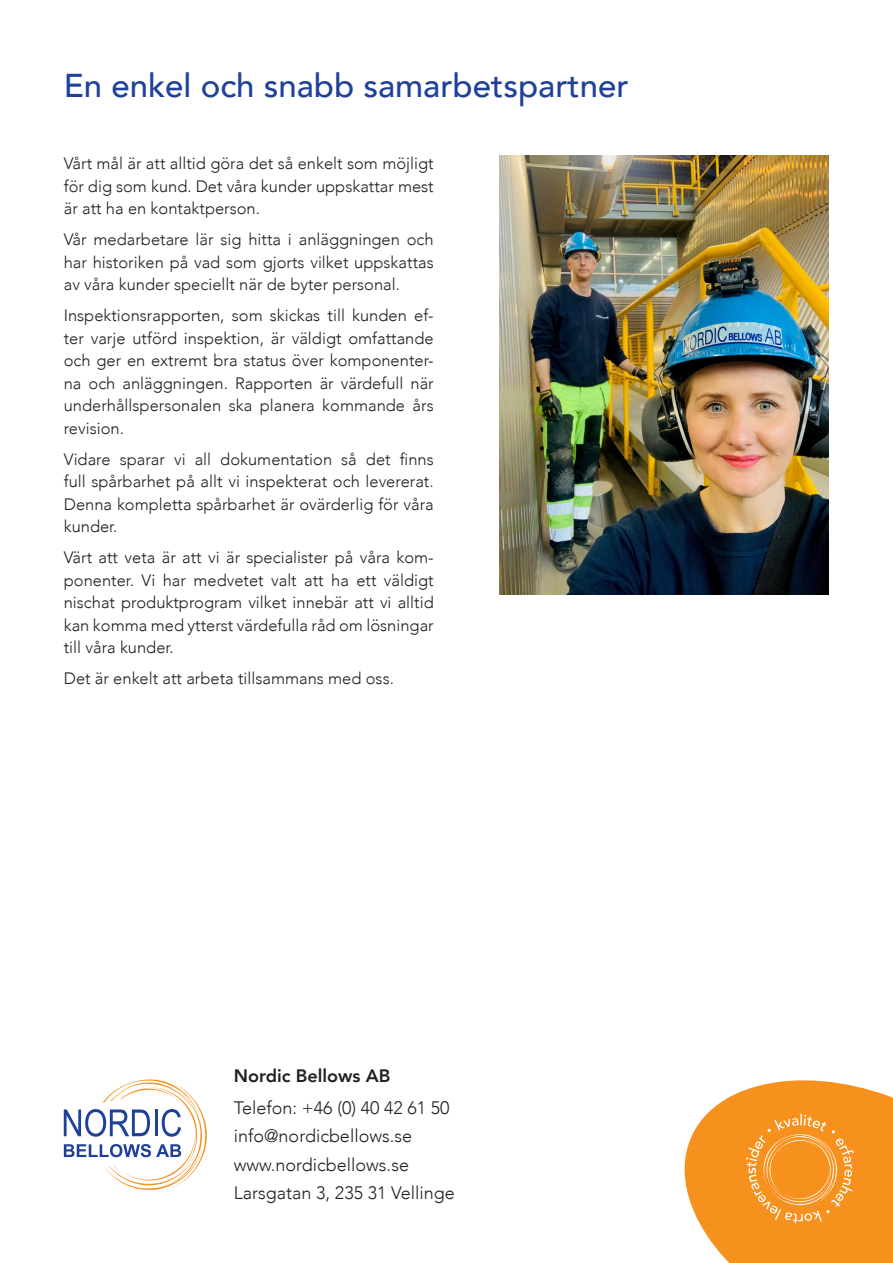
<style>
.page{position:relative;width:893px;height:1263px;background:#fff}
.page>*{position:absolute;margin:0;border:0;box-sizing:border-box;transform-origin:0 0}
.t1{font:500 33px "Avenir";color:#20419a}
.t2{font:300 18px/28.2px "Avenir";color:#231f20}
.t3{font:800 18px "Avenir";color:#231f20}
.t4{font:300 16.5px/22.5px "Avenir";color:#231f20;text-align:justify}
</style>
<div class="page">
<svg style="left:684px;top:1080px;width:209px;height:183px;fill:#f6911e"></svg>
<svg style="left:746px;top:1114px;width:108px;height:109px;background:#f69c35"></svg>
<svg style="left:64px;top:1079px;width:143px;height:111px"></svg>
<img style="left:500px;top:156px;width:328px;height:438px">
<p class="t1" style="left:64px;top:57px;width:566px">En enkel och snabb samarbetspartner</p>
<p class="t4" style="left:64px;top:152px;width:371px">Vårt mål är att alltid göra det så enkelt som möjligt för dig som kund. Det våra kunder uppskattar mest är att ha en kontaktperson.</p>
<p class="t4" style="left:64px;top:228px;width:371px">Vår medarbetare lär sig hitta i anläggningen och har historiken på vad som gjorts vilket uppskattas av våra kunder speciellt när de byter personal.</p>
<p class="t4" style="left:64px;top:304px;width:371px">Inspektionsrapporten, som skickas till kunden ef&shy;ter varje utförd inspektion, är väldigt omfattande och ger en extremt bra status över komponenter&shy;na och anläggningen. Rapporten är värdefull när underhållspersonalen ska planera kommande års revision.</p>
<p class="t4" style="left:64px;top:448px;width:371px">Vidare sparar vi all dokumentation så det finns full spårbarhet på allt vi inspekterat och levererat.<br>Denna kompletta spårbarhet är ovärderlig för våra kunder.</p>
<p class="t4" style="left:64px;top:546px;width:371px">Värt att veta är att vi är specialister på våra kom&shy;ponenter. Vi har medvetet valt att ha ett väldigt nischat produktprogram vilket innebär att vi alltid kan komma med ytterst värdefulla råd om lösningar till våra kunder.</p>
<p class="t4" style="left:64px;top:667px;width:332px">Det är enkelt att arbeta tillsammans med oss.</p>
<p class="t3" style="left:234px;top:1061px;width:158px">Nordic Bellows AB</p>
<p class="t2" style="left:234px;top:1094px;width:222px">Telefon: +46 (0) 40 42 61 50 info@nordicbellows.se www.nordicbellows.se<br>Larsgatan 3, 235 31 Vellinge</p>
</div>
